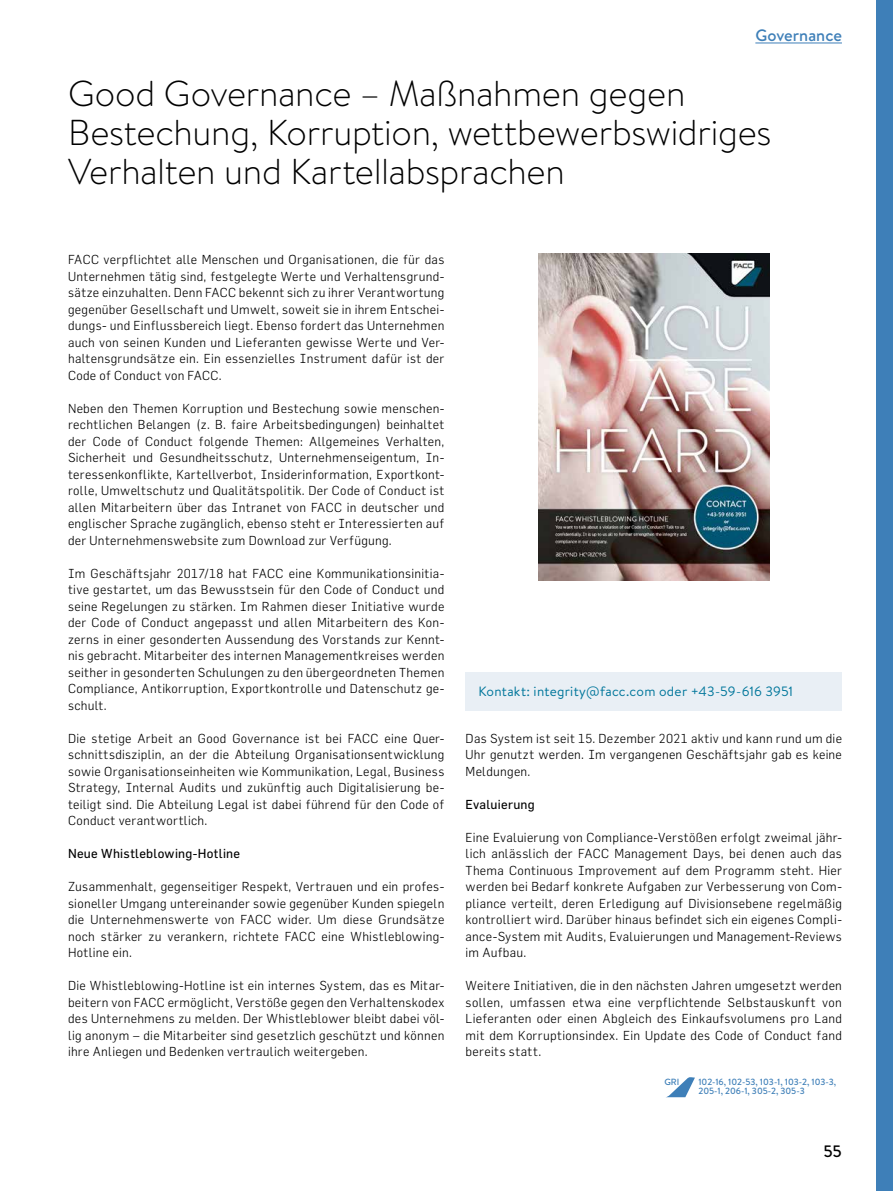
<style>
.page{position:relative;width:893px;height:1191px;background:#fff}
.page>*{position:absolute;margin:0;border:0;box-sizing:border-box;transform-origin:0 0}
.t1{font:300 36px/39px "Brandon Text";letter-spacing:-.005em;color:#000}
.t2{font:500 16.5px "Brandon Text";color:#3e7fb8}
.t3{font:500 16.5px "Brandon Text";color:#000}
.t4{font:13.5px "Brandon Text";letter-spacing:.02em;color:#00769b}
.t5{font:300 12.75px/16.5px "Flama";letter-spacing:.025em;color:#000;text-align:justify}
.t6{font:12.75px "Flama";letter-spacing:.025em;color:#000}
.t7{font:500 9px/9px "Brandon Text";color:#3e7fb8}
</style>
<div class="page">
<div style="left:466px;top:672px;width:376px;height:38px;background:#e9eff5"></div>
<svg style="left:667px;top:1077px;width:28px;height:20px"></svg>
<img style="left:539px;top:254px;width:230px;height:326px">
<hr style="left:755px;top:43px;width:87px;height:1px;background:#3e7fb8">
<div style="left:876px;top:0;width:17px;height:1191px;background:#3e7fb8"></div>
<p class="t2" style="left:755px;top:24px;width:88px">Governance</p>
<h1 class="t1" style="left:68px;top:73px;width:705px">Good Governance – Maßnahmen gegen<br>Bestechung, Korruption, wettbewerbswidriges<br>Verhalten und Kartellabsprachen</h1>
<p class="t5" style="left:68px;top:251px;width:378px">FACC verpflichtet alle Menschen und Organisationen, die für das Unternehmen tätig sind, festgelegte Werte und Verhaltensgrund&shy;sätze einzuhalten. Denn FACC bekennt sich zu ihrer Verantwortung gegenüber Gesellschaft und Umwelt, soweit sie in ihrem Entschei&shy;dungs- und Einflussbereich liegt. Ebenso fordert das Unternehmen auch von seinen Kunden und Lieferanten gewisse Werte und Ver&shy;haltensgrundsätze ein. Ein essenzielles Instrument dafür ist der Code of Conduct von FACC.</p>
<p class="t5" style="left:68px;top:399px;width:378px">Neben den Themen Korruption und Bestechung sowie menschen&shy;rechtlichen Belangen (z. B. faire Arbeitsbedingungen) beinhaltet der Code of Conduct folgende Themen: Allgemeines Verhalten, Sicherheit und Gesundheitsschutz, Unternehmenseigentum, In&shy;teressenkonflikte, Kartellverbot, Insiderinformation, Exportkont&shy;rolle, Umweltschutz und Qualitätspolitik. Der Code of Conduct ist allen Mitarbeitern über das Intranet von FACC in deutscher und englischer Sprache zugänglich, ebenso steht er Interessierten auf der Unternehmenswebsite zum Download zur Verfügung.</p>
<p class="t5" style="left:68px;top:564px;width:378px">Im Geschäftsjahr 2017/18 hat FACC eine Kommunikationsinitia&shy;tive gestartet, um das Bewusstsein für den Code of Conduct und seine Regelungen zu stärken. Im Rahmen dieser Initiative wurde der Code of Conduct angepasst und allen Mitarbeitern des Kon&shy;zerns in einer gesonderten Aussendung des Vorstands zur Kennt&shy;nis gebracht. Mitarbeiter des internen Managementkreises werden seither in gesonderten Schulungen zu den übergeordneten Themen Compliance, Antikorruption, Exportkontrolle und Datenschutz ge&shy;schult.</p>
<p class="t5" style="left:68px;top:729px;width:378px">Die stetige Arbeit an Good Governance ist bei FACC eine Quer&shy;schnittsdisziplin, an der die Abteilung Organisationsentwicklung sowie Organisationseinheiten wie Kommunikation, Legal, Business Strategy, Internal Audits und zukünftig auch Digitalisierung be&shy;teiligt sind. Die Abteilung Legal ist dabei führend für den Code of Conduct verantwortlich.</p>
<p class="t6" style="left:68px;top:846px;width:174px">Neue Whistleblowing-Hotline</p>
<p class="t5" style="left:68px;top:878px;width:378px">Zusammenhalt, gegenseitiger Respekt, Vertrauen und ein profes&shy;sioneller Umgang untereinander sowie gegenüber Kunden spiegeln die Unternehmenswerte von FACC wider. Um diese Grundsätze noch stärker zu verankern, richtete FACC eine Whistleblowing-Hotline ein.</p>
<p class="t5" style="left:68px;top:977px;width:378px">Die Whistleblowing-Hotline ist ein internes System, das es Mitar&shy;beitern von FACC ermöglicht, Verstöße gegen den Verhaltenskodex des Unternehmens zu melden. Der Whistleblower bleibt dabei völ&shy;lig anonym – die Mitarbeiter sind gesetzlich geschützt und können ihre Anliegen und Bedenken vertraulich weitergeben.</p>
<p class="t4" style="left:478px;top:682px;width:316px">Kontakt: integrity@facc.com oder +43-59-616 3951</p>
<p class="t5" style="left:466px;top:729px;width:378px">Das System ist seit 15. Dezember 2021 aktiv und kann rund um die Uhr genutzt werden. Im vergangenen Geschäftsjahr gab es keine Meldungen.</p>
<p class="t6" style="left:466px;top:796px;width:71px">Evaluierung</p>
<p class="t5" style="left:466px;top:828px;width:378px">Eine Evaluierung von Compliance-Verstößen erfolgt zweimal jähr&shy;lich anlässlich der FACC Management Days, bei denen auch das Thema Continuous Improvement auf dem Programm steht. Hier werden bei Bedarf konkrete Aufgaben zur Verbesserung von Com&shy;pliance verteilt, deren Erledigung auf Divisionsebene regelmäßig kontrolliert wird. Darüber hinaus befindet sich ein eigenes Compli&shy;ance-System mit Audits, Evaluierungen und Management-Reviews im Aufbau.</p>
<p class="t5" style="left:466px;top:977px;width:378px">Weitere Initiativen, die in den nächsten Jahren umgesetzt werden sollen, umfassen etwa eine verpflichtende Selbstauskunft von Lieferanten oder einen Abgleich des Einkaufsvolumens pro Land mit dem Korruptionsindex. Ein Update des Code of Conduct fand bereits statt.</p>
<p class="t7" style="left:664px;top:1076px;width:17px">GRI</p>
<p class="t7" style="left:698px;top:1076px;width:139px">102-16, 102-53, 103-1, 103-2, 103-3,<br>205-1, 206-1, 305-2, 305-3</p>
<p class="t3" style="left:823px;top:1139px;width:20px">55</p>
</div>
